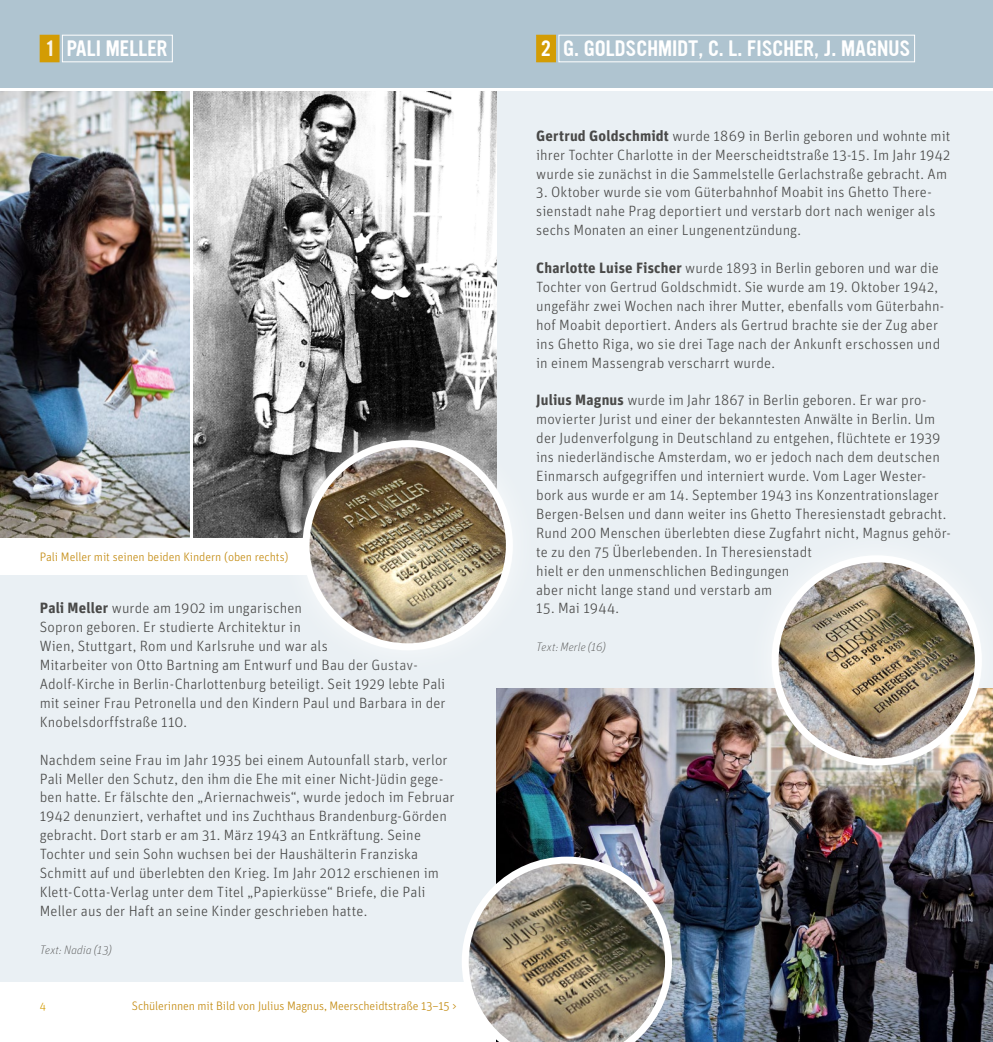
<style>
.page{position:relative;width:993px;height:1042px;background:#fff}
.page>*{position:absolute;margin:0;border:0;box-sizing:border-box;transform-origin:0 0}
.t1{font:19.25px "Ultramagnetic";color:#fff}
.t2{font:300 14.88px/18.9px "Unit";letter-spacing:.01em;color:#494948}
.t3{font:300 12.25px "Unit";letter-spacing:-.01em;color:#c2880b}
.t4{font:italic 100 12.25px "Unit";letter-spacing:.01em;color:#494948}
.t5{font:300 11.38px "Unit";color:#d39c04}
.s1{color:#fbf5ea}
.s2{font-weight:700}
</style>
<div class="page">
<div style="left:0;top:575px;width:496px;height:407px;background:#eaf0f4"></div>
<div style="left:0;top:0;width:496px;height:87px;background:#afc4d0"></div>
<div style="left:496px;top:91px;width:496px;height:891px;background:#eaf0f4"></div>
<div style="left:496px;top:0;width:496px;height:87px;background:#afc4d0"></div>
<img style="left:193px;top:91px;width:303px;height:447px">
<img style="left:0;top:91px;width:189px;height:447px">
<img style="left:496px;top:689px;width:496px;height:353px">
<div style="left:40px;top:35px;width:19px;height:27px;background:#d39c04"></div>
<div style="left:62px;top:35px;width:111px;height:27px;border:1px solid #fff"></div>
<div style="left:536px;top:35px;width:19px;height:27px;background:#d39c04"></div>
<div style="left:536px;top:35px;width:19px;height:27px;border:1px solid #d39c04"></div>
<div style="left:558px;top:35px;width:356px;height:27px;border:1px solid #fff"></div>
<div style="left:743px;top:528px;width:249px;height:265px;background:#fff;opacity:.75"></div>
<img style="left:774px;top:559px;width:204px;height:203px;border-radius:102px">
<div style="left:771px;top:555px;width:210px;height:210px;border:7px solid #fff;border-radius:50%"></div>
<div style="left:275px;top:413px;width:264px;height:264px;background:#fff;opacity:.75"></div>
<img style="left:306px;top:444px;width:203px;height:203px;border-radius:102px">
<div style="left:302px;top:440px;width:210px;height:210px;border:7px solid #fff;border-radius:50%"></div>
<img style="left:462px;top:856px;width:209px;height:186px">
<p class="t1" style="left:46px;top:35px;width:123px"><span class="s1">1</span> PALI MELLER</p>
<p class="t3" style="left:40px;top:549px;width:250px">Pali Meller mit seinen beiden Kindern (oben rechts)</p>
<p class="t2" style="left:40px;top:598px;width:407px"><span class="s2">Pali Meller</span> wurde am 1902 im ungarischen<br>Sopron geboren. Er studierte Architektur in<br>Wien, Stuttgart, Rom und Karlsruhe und war als<br>Mitarbeiter von Otto Bartning am Entwurf und Bau der Gustav-Adolf-Kirche in Berlin-Charlottenburg beteiligt. Seit 1929 lebte Pali mit seiner Frau Petronella und den Kindern Paul und Barbara in der Knobelsdorffstraße 110.</p>
<p class="t2" style="left:40px;top:750px;width:416px">Nachdem seine Frau im Jahr 1935 bei einem Autounfall starb, verlor Pali Meller den Schutz, den ihm die Ehe mit einer Nicht-Jüdin gege&shy;ben hatte. Er fälschte den „Ariernachweis“, wurde jedoch im Februar 1942 denunziert, verhaftet und ins Zuchthaus Brandenburg-Görden gebracht. Dort starb er am 31. März 1943 an Entkräftung. Seine Tochter und sein Sohn wuchsen bei der Haushälterin Franziska Schmitt auf und überlebten den Krieg. Im Jahr 2012 erschienen im Klett-Cotta-Verlag unter dem Titel „Papierküsse“ Briefe, die Pali Meller aus der Haft an seine Kinder geschrieben hatte.</p>
<p class="t4" style="left:40px;top:942px;width:74px">Text: Nadia (13)</p>
<p class="t5" style="left:40px;top:1000px;width:8px">4</p>
<p class="t3" style="left:132px;top:999px;width:326px">Schülerinnen mit Bild von Julius Magnus, Meerscheidtstraße 13–15 &gt;</p>
<p class="t1" style="left:540px;top:35px;width:370px">2 G. GOLDSCHMIDT, C. L. FISCHER, J. MAGNUS</p>
<p class="t2" style="left:536px;top:126px;width:415px;text-align:justify"><span class="s2">Gertrud Goldschmidt</span> wurde 1869 in Berlin geboren und wohnte mit ihrer Tochter Charlotte in der Meerscheidtstraße 13-15. Im Jahr 1942 wurde sie zunächst in die Sammelstelle Gerlachstraße gebracht. Am</p>
<p class="t2" style="left:536px;top:183px;width:400px">3. Oktober wurde sie vom Güterbahnhof Moabit ins Ghetto There&shy;sienstadt nahe Prag deportiert und verstarb dort nach weniger als sechs Monaten an einer Lungenentzündung.</p>
<p class="t2" style="left:536px;top:258px;width:409px"><span class="s2">Charlotte Luise Fischer</span> wurde 1893 in Berlin geboren und war die Tochter von Gertrud Goldschmidt. Sie wurde am 19. Oktober 1942, ungefähr zwei Wochen nach ihrer Mutter, ebenfalls vom Güterbahn&shy;hof Moabit deportiert. Anders als Gertrud brachte sie der Zug aber ins Ghetto Riga, wo sie drei Tage nach der Ankunft erschossen und in einem Massengrab verscharrt wurde.</p>
<p class="t2" style="left:536px;top:391px;width:416px"><span class="s2">Julius Magnus</span> wurde im Jahr 1867 in Berlin geboren. Er war pro&shy;movierter Jurist und einer der bekanntesten Anwälte in Berlin. Um der Judenverfolgung in Deutschland zu entgehen, flüchtete er 1939 ins niederländische Amsterdam, wo er jedoch nach dem deutschen Einmarsch aufgegriffen und interniert wurde. Vom Lager Wester&shy;bork aus wurde er am 14. September 1943 ins Konzentrationslager Bergen-Belsen und dann weiter ins Ghetto Theresienstadt gebracht.<br>Rund 200 Menschen überlebten diese Zugfahrt nicht, Magnus gehör&shy;te zu den 75 Überlebenden. In Theresienstadt<br>hielt er den unmenschlichen Bedingungen<br>aber nicht lange stand und verstarb am</p>
<p class="t2" style="left:536px;top:599px;width:84px">15. Mai 1944.</p>
<p class="t4" style="left:536px;top:639px;width:71px">Text: Merle (16)</p>
</div>
